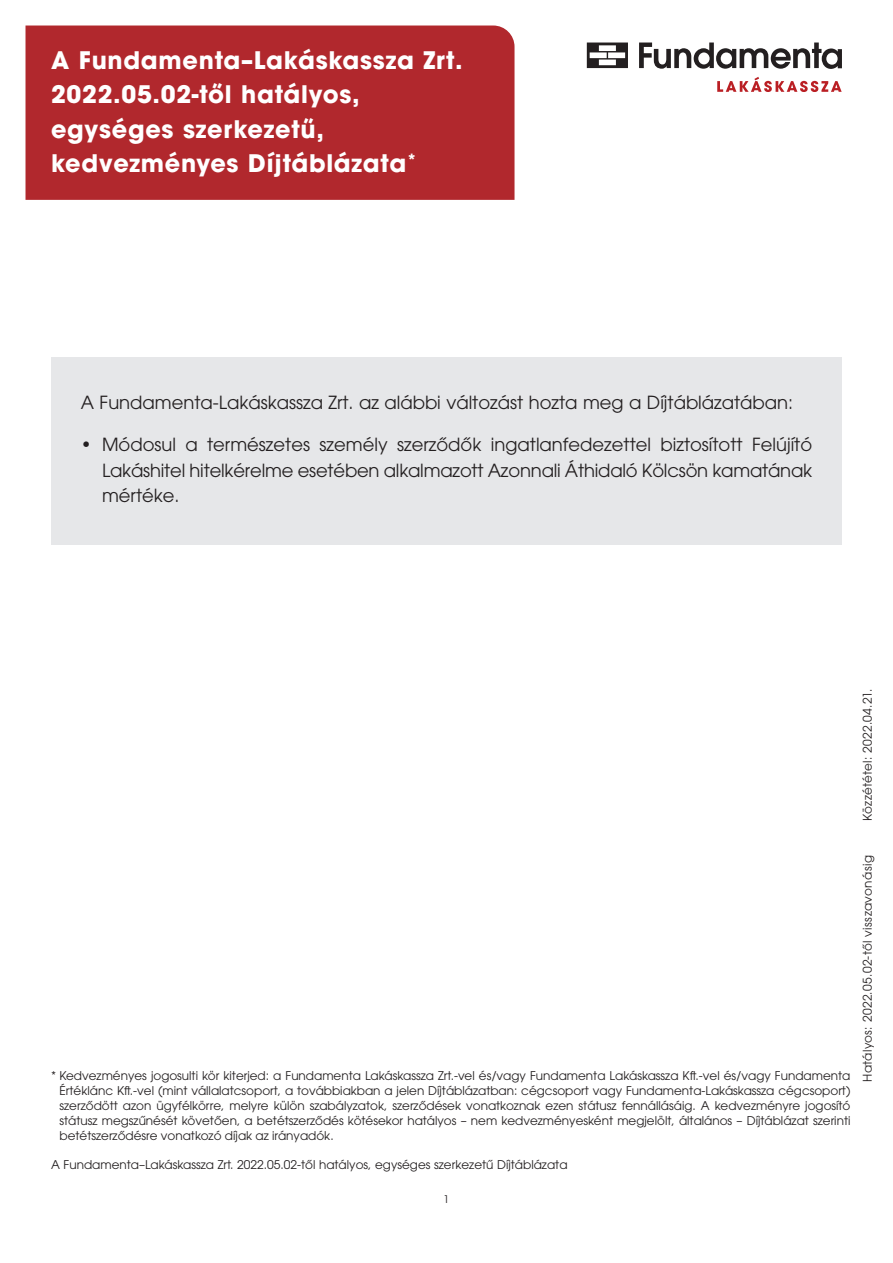
<style>
.page{position:relative;width:893px;height:1263px;background:#fff}
.page>*{position:absolute;margin:0;border:0;box-sizing:border-box;transform-origin:0 0}
.t1{font:700 24px/34.5px "ITC Avant Garde Pro";letter-spacing:.03em;color:#fff}
.t2{font:18px/25.5px "ITC Avant Garde Pro";color:#231f20;text-align:justify}
.t3{font:12px/15px "ITC Avant Garde Pro";color:#231f20;text-align:justify}
.t4{font:12px "ITC Avant Garde Pro";letter-spacing:.035em;color:#231f20}
.t5{font:10.5px "ITC Avant Garde Pro";color:#231f20}
</style>
<div class="page">
<svg style="left:587px;top:43px;width:41px;height:25px"></svg>
<svg style="left:639px;top:43px;width:203px;height:26px"></svg>
<svg style="left:717px;top:77px;width:125px;height:15px"></svg>
<div style="left:51px;top:357px;width:791px;height:188px;background:#e6e7e9"></div>
<div style="left:26px;top:26px;width:488px;height:174px;background:#b1282d"></div>
<h1 class="t1" style="left:51px;top:42px;width:413px">A Fundamenta–Lakáskassza Zrt.<br>2022.05.02-től hatályos, egységes szerkezetű, kedvezményes Díjtáblázata<sup>*</sup></h1>
<h2 class="t2" style="left:81px;top:389px;width:714px">A Fundamenta-Lakáskassza Zrt. az alábbi változást hozta meg a Díjtáblázatában:</h2>
<h2 class="t2" style="left:102px;top:432px;width:712px;text-indent:-21px">• Módosul a természetes személy szerződők ingatlanfedezettel biztosított Felújító Lakáshitel hitelkérelme esetében alkalmazott Azonnali Áthidaló Kölcsön kamatának mértéke.</h2>
<p class="t3" style="left:860px;top:821px;width:134px;rotate:-90deg">Közzététel: 2022.04.21.</p>
<p class="t3" style="left:60px;top:1067px;width:792px;text-indent:-9px">* Kedvezményes jogosulti kör kiterjed: a Fundamenta Lakáskassza Zrt.-vel és/vagy Fundamenta Lakáskassza Kft.-vel és/vagy Fundamenta Értéklánc Kft.-vel (mint vállalatcsoport, a továbbiakban a jelen Díjtáblázatban: cégcsoport vagy Fundamenta-Lakáskassza cégcsoport) szerződött azon ügyfélkörre, melyre külön szabályzatok, szerződések vonatkoznak ezen státusz fennállásáig. A kedvezményre jogosító státusz megszűnését követően, a betétszerződés kötésekor hatályos – nem kedvezményesként megjelölt, általános – Díjtáblázat szerinti betétszerződésre vonatkozó díjak az irányadók.</p>
<p class="t3" style="left:51px;top:1157px;width:518px">A Fundamenta–Lakáskassza Zrt. 2022.05.02-től hatályos, egységes szerkezetű Díjtáblázata</p>
<p class="t5" style="left:444px;top:1192px;width:7px">1</p>
<p class="t4" style="left:860px;top:1082px;width:228px;rotate:-90deg">Hatályos: 2022.05.02-től visszavonásig</p>
</div>
